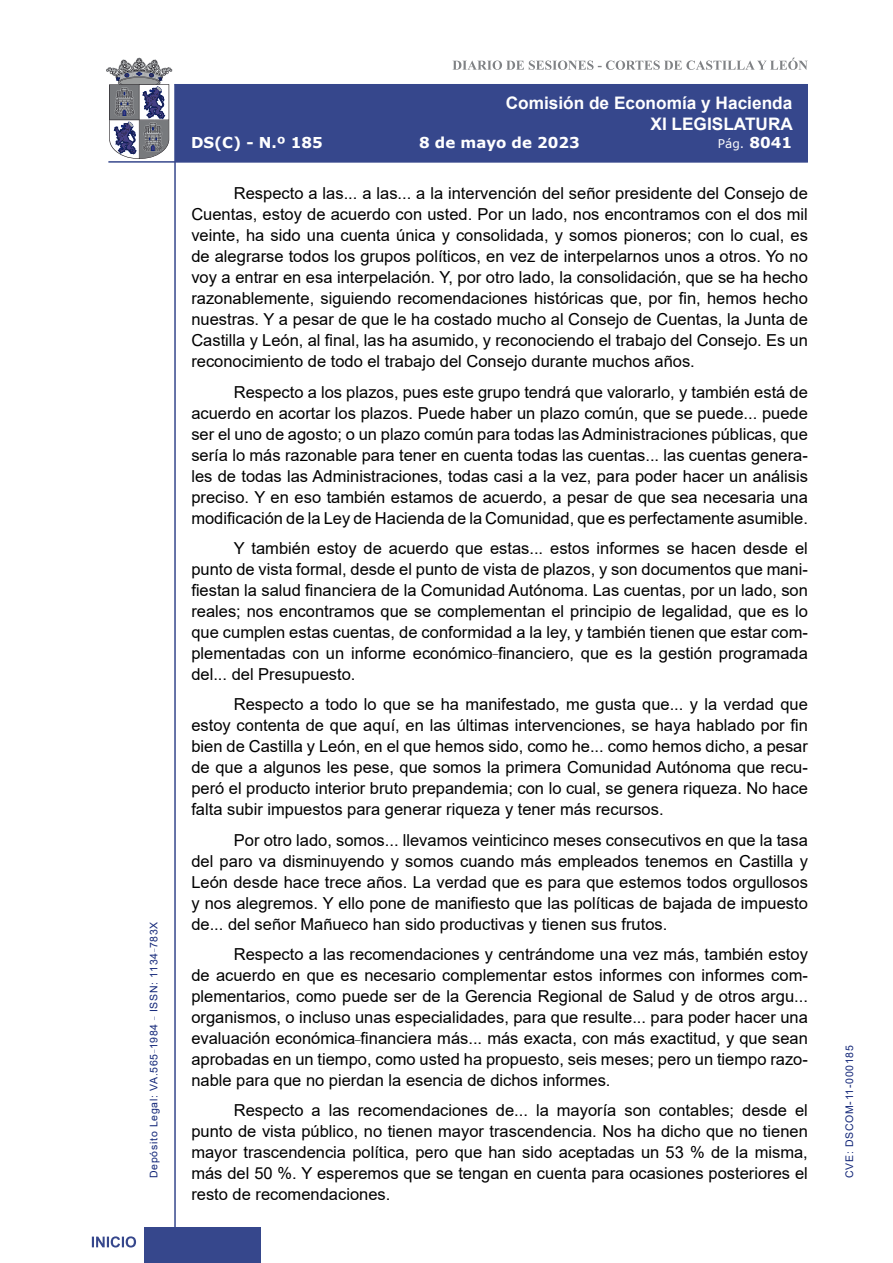
<style>
.page{position:relative;width:893px;height:1263px;background:#fff}
.page>*{position:absolute;margin:0;border:0;box-sizing:border-box;transform-origin:0 0}
.t1{font:700 17.25px/20.7px "Arial";color:#fff;text-align:right}
.t2{font:16.5px/21px "Arial";color:#000;text-align:justify}
.t3{font:700 15px "Verdana";color:#fff}
.t4{font:12px "Verdana";color:#fff}
.t5{font:10.5px "Arial";letter-spacing:.065em;color:#122678}
.s1{font-weight:700;font-size:15px}
</style>
<div class="page">
<svg style="left:452px;top:58px;width:356px;height:12px"></svg>
<hr style="left:174px;top:84px;width:2px;height:1179px;background:#36478c">
<div style="left:144px;top:1227px;width:117px;height:36px;background:#36478c"></div>
<div style="left:175px;top:84px;width:633px;height:78px;background:#36478c"></div>
<hr style="left:108px;top:161px;width:700px;height:2px;background:#36478c">
<svg style="left:92px;top:1236px;width:44px;height:11px"></svg>
<svg style="left:106px;top:58px;width:66px;height:101px"></svg>
<p class="t5" style="left:146px;top:1178px;width:258px;rotate:-90deg">Depósito Legal: VA.565<sup>_</sup>1984 <sup>_</sup> ISSN: 1134<sup>_</sup>783X</p>
<p class="t1" style="left:506px;top:93px;width:289px">Comisión de Economía y Hacienda<br>XI LEGISLATURA</p>
<p class="t3" style="left:191px;top:132px;width:133px">DS(C) - N.º 185</p>
<p class="t3" style="left:419px;top:132px;width:162px">8 de mayo de 2023</p>
<p class="t4" style="left:718px;top:135px;width:76px">Pág. <span class="s1">8041</span></p>
<p class="t2" style="left:191px;top:183px;width:618px;text-indent:43px">Respecto a las... a las... a la intervención del señor presidente del Consejo de Cuentas, estoy de acuerdo con usted. Por un lado, nos encontramos con el dos mil veinte, ha sido una cuenta única y consolidada, y somos pioneros; con lo cual, es de alegrarse todos los grupos políticos, en vez de interpelarnos unos a otros. Yo no voy a entrar en esa interpelación. Y, por otro lado, la consolidación, que se ha hecho razonablemente, siguiendo recomendaciones históricas que, por fin, hemos hecho nuestras. Y a pesar de que le ha costado mucho al Consejo de Cuentas, la Junta de Castilla y León, al final, las ha asumido, y reconociendo el trabajo del Consejo. Es un reconocimiento de todo el trabajo del Consejo durante muchos años.</p>
<p class="t2" style="left:191px;top:381px;width:618px;text-indent:43px">Respecto a los plazos, pues este grupo tendrá que valorarlo, y también está de acuerdo en acortar los plazos. Puede haber un plazo común, que se puede... puede ser el uno de agosto; o un plazo común para todas las Administraciones públicas, que sería lo más razonable para tener en cuenta todas las cuentas... las cuentas genera&shy;les de todas las Administraciones, todas casi a la vez, para poder hacer un análisis preciso. Y en eso también estamos de acuerdo, a pesar de que sea necesaria una modificación de la Ley de Hacienda de la Comunidad, que es perfectamente asumible.</p>
<p class="t2" style="left:191px;top:537px;width:618px;text-indent:43px">Y también estoy de acuerdo que estas... estos informes se hacen desde el punto de vista formal, desde el punto de vista de plazos, y son documentos que mani&shy;fiestan la salud financiera de la Comunidad Autónoma. Las cuentas, por un lado, son reales; nos encontramos que se complementan el principio de legalidad, que es lo que cumplen estas cuentas, de conformidad a la ley, y también tienen que estar com&shy;plementadas con un informe económico<sup>_</sup>financiero, que es la gestión programada del... del Presupuesto.</p>
<p class="t2" style="left:191px;top:694px;width:618px;text-indent:43px">Respecto a todo lo que se ha manifestado, me gusta que... y la verdad que estoy contenta de que aquí, en las últimas intervenciones, se haya hablado por fin bien de Castilla y León, en el que hemos sido, como he... como hemos dicho, a pesar de que a algunos les pese, que somos la primera Comunidad Autónoma que recu&shy;peró el producto interior bruto prepandemia; con lo cual, se genera riqueza. No hace falta subir impuestos para generar riqueza y tener más recursos.</p>
<p class="t2" style="left:191px;top:829px;width:618px;text-indent:43px">Por otro lado, somos... llevamos veinticinco meses consecutivos en que la tasa del paro va disminuyendo y somos cuando más empleados tenemos en Castilla y León desde hace trece años. La verdad que es para que estemos todos orgullosos y nos alegremos. Y ello pone de manifiesto que las políticas de bajada de impuesto de... del señor Mañueco han sido productivas y tienen sus frutos.</p>
<p class="t2" style="left:191px;top:943px;width:618px;text-indent:43px">Respecto a las recomendaciones y centrándome una vez más, también estoy de acuerdo en que es necesario complementar estos informes con informes com&shy;plementarios, como puede ser de la Gerencia Regional de Salud y de otros argu... organismos, o incluso unas especialidades, para que resulte... para poder hacer una evaluación económica<sup>_</sup>financiera más... más exacta, con más exactitud, y que sean aprobadas en un tiempo, como usted ha propuesto, seis meses; pero un tiempo razo&shy;nable para que no pierdan la esencia de dichos informes.</p>
<p class="t2" style="left:191px;top:1100px;width:618px;text-indent:43px">Respecto a las recomendaciones de... la mayoría son contables; desde el punto de vista público, no tienen mayor trascendencia. Nos ha dicho que no tienen mayor trascendencia política, pero que han sido aceptadas un 53 % de la misma, más del 50 %. Y esperemos que se tengan en cuenta para ocasiones posteriores el resto de recomendaciones.</p>
<p class="t5" style="left:842px;top:1178px;width:134px;rotate:-90deg">CVE: DSCOM-11-000185</p>
</div>
